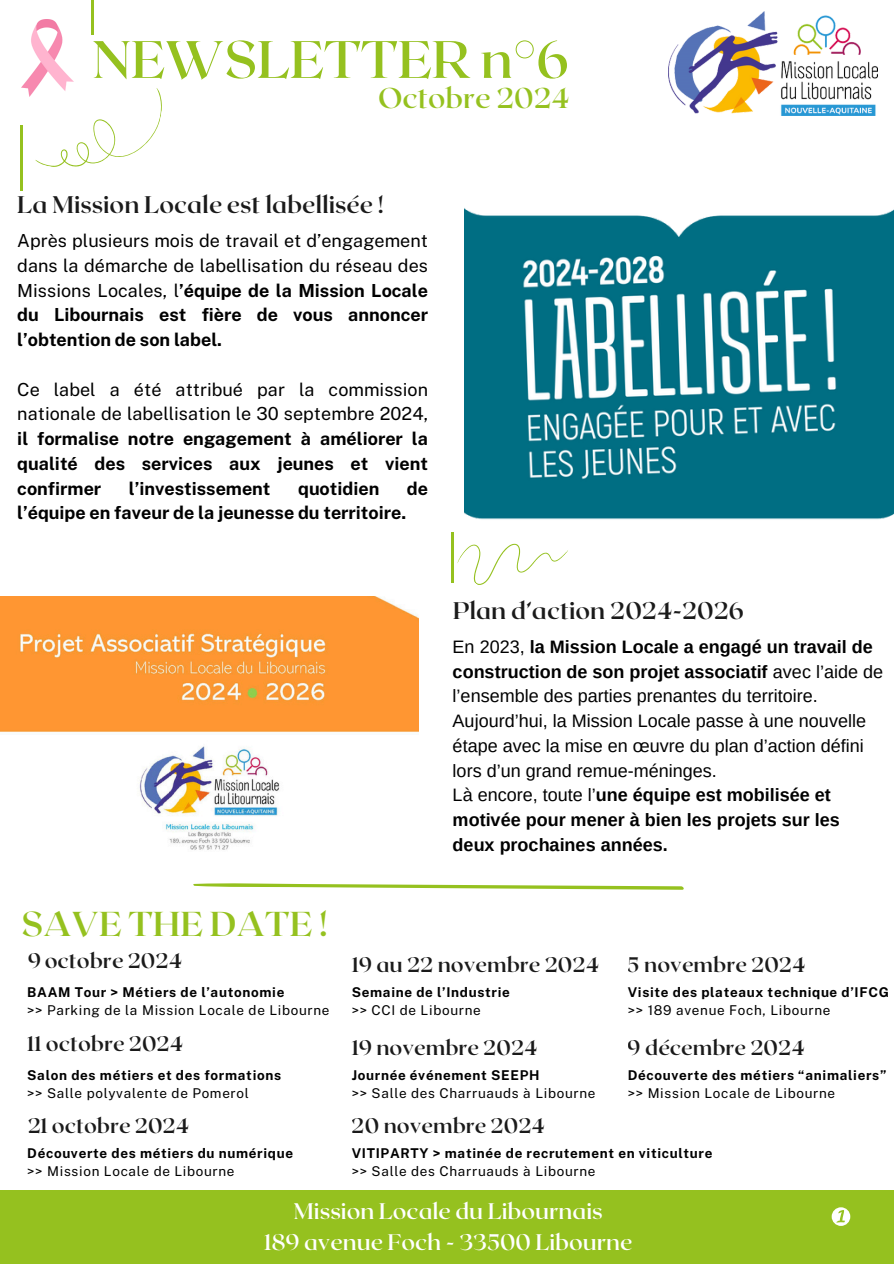
<style>
.page{position:relative;width:894px;height:1264px;background:#fff}
.page>*{position:absolute;margin:0;border:0;box-sizing:border-box;transform-origin:0 0}
.t1{font:600 52.5px "Roxborough CF";color:#95c11f}
.t2{font:700 34.5px "Roxborough CF";color:#95c11f}
.t3{font:600 28.5px "Roxborough CF";color:#95c11f}
.t4{font:700 24px "Roxborough CF";color:#000}
.t5{font:600 22.5px/30.3px "Roxborough CF";color:#fff;text-align:center}
.t6{font:700 21px "Roxborough CF";color:#000}
.t7{font:18px/24.8px "Arimo";color:#000}
.t8{font:700 18px/24.8px "Public Sans";color:#000;text-align:justify}
.t9{font:18px/24.8px "Public Sans";color:#000;text-align:justify}
.t10{font:700 13.5px "Public Sans";letter-spacing:.05em;color:#000}
.t11{font:13.5px "Public Sans";letter-spacing:.05em;color:#000}
.s1{font-weight:700}
.s2{font-weight:400}
</style>
<div class="page">
<hr style="left:451px;top:532px;width:2px;height:51px;background:#95c11f">
<hr style="left:91px;top:0;width:2px;height:34px;background:#95c11f">
<div style="left:0;top:1190px;width:893px;height:73px;background:#95c11f"></div>
<svg style="left:831px;top:1207px;width:19px;height:18px"></svg>
<svg style="left:453px;top:532px;width:115px;height:53px"></svg>
<img style="left:464px;top:208px;width:429px;height:312px">
<img style="left:0;top:596px;width:418px;height:254px">
<hr style="left:20px;top:125px;width:3px;height:65px;background:#95c11f">
<svg style="left:35px;top:81px;width:127px;height:86px"></svg>
<svg style="left:193px;top:883px;width:491px;height:6px"></svg>
<img style="left:22px;top:19px;width:51px;height:78px">
<img style="left:668px;top:12px;width:208px;height:103px">
<p class="t1" style="left:92px;top:25px;width:478px">NEWSLETTER n°6</p>
<p class="t3" style="left:378px;top:80px;width:193px">Octobre 2024</p>
<h3 class="t4" style="left:17px;top:189px;width:367px">La Mission Locale est labellisée !</h3>
<h4 class="t9" style="left:17px;top:228px;width:412px">Après plusieurs mois de travail et d’engagement dans la démarche de labellisation du réseau des Missions Locales, l<span class="s1">’équipe de la Mission Locale du Libournais est fière de vous annoncer l’obtention de son label.</span></h4>
<h6 class="t8" style="left:17px;top:376px;width:412px"><span class="s2">Ce label a été attribué par la commission nationale de labellisation le 30 septembre 2024, </span>il formalise notre engagement à améliorer la qualité des services aux jeunes et vient confirmer</h6>
<h6 class="t8" style="left:129px;top:475px;width:143px">l’investissement</h6>
<h6 class="t8" style="left:298px;top:475px;width:83px">quotidien</h6>
<h6 class="t8" style="left:407px;top:475px;width:23px">de</h6>
<h6 class="t8" style="left:17px;top:500px;width:390px">l’équipe en faveur de la jeunesse du territoire.</h6>
<h5 class="t2" style="left:22px;top:901px;width:307px">SAVE THE DATE !</h5>
<h3 class="t4" style="left:452px;top:594px;width:293px">Plan d’action 2024-2026</h3>
<h5 class="t7" style="left:452px;top:634px;width:432px">En 2023, <span class="s1">la Mission Locale a engagé un travail de construction de son projet associatif</span> avec l’aide de l’ensemble des parties prenantes du territoire.<br>Aujourd’hui, la Mission Locale passe à une nouvelle étape avec la mise en œuvre du plan d’action défini lors d’un grand remue-méninges.<br>Là encore, toute l’<span class="s1">une équipe est mobilisée et motivée pour mener à bien les projets sur les deux prochaines années.</span></h5>
<p class="t6" style="left:27px;top:946px;width:156px">9 octobre 2024</p>
<p class="t6" style="left:351px;top:951px;width:249px">19 au 22 novembre 2024</p>
<p class="t6" style="left:627px;top:951px;width:179px">5 novembre 2024</p>
<p class="t10" style="left:27px;top:984px;width:258px">BAAM Tour &gt; Métiers de l’autonomie</p>
<p class="t11" style="left:27px;top:1002px;width:303px">&gt;&gt; Parking de la Mission Locale de Libourne</p>
<p class="t10" style="left:351px;top:984px;width:159px">Semaine de l’Industrie</p>
<p class="t11" style="left:351px;top:1002px;width:130px">&gt;&gt; CCI de Libourne</p>
<p class="t10" style="left:627px;top:984px;width:262px">Visite des plateaux technique d’IFCG</p>
<h5 class="t11" style="left:627px;top:1002px;width:204px">&gt;&gt; 189 avenue Foch, Libourne</h5>
<p class="t6" style="left:27px;top:1029px;width:157px">11 octobre 2024</p>
<p class="t6" style="left:351px;top:1034px;width:187px">19 novembre 2024</p>
<p class="t6" style="left:627px;top:1034px;width:178px">9 décembre 2024</p>
<h6 class="t10" style="left:27px;top:1067px;width:255px">Salon des métiers et des formations</h6>
<p class="t11" style="left:27px;top:1085px;width:223px">&gt;&gt; Salle polyvalente de Pomerol</p>
<p class="t10" style="left:351px;top:1067px;width:189px">Journée événement SEEPH</p>
<h2 class="t11" style="left:351px;top:1085px;width:245px">&gt;&gt; Salle des Charruauds à Libourne</h2>
<h5 class="t10" style="left:627px;top:1067px;width:260px">Découverte des métiers “animaliers”</h5>
<p class="t11" style="left:627px;top:1085px;width:209px">&gt;&gt; Mission Locale de Libourne</p>
<p class="t6" style="left:27px;top:1111px;width:163px">21 octobre 2024</p>
<p class="t6" style="left:351px;top:1111px;width:195px">20 novembre 2024</p>
<h4 class="t10" style="left:27px;top:1144px;width:267px">Découverte des métiers du numérique</h4>
<h6 class="t11" style="left:27px;top:1162px;width:209px">&gt;&gt; Mission Locale de Libourne</h6>
<h5 class="t10" style="left:351px;top:1144px;width:362px">VITIPARTY &gt; matinée de recrutement en viticulture</h5>
<p class="t11" style="left:351px;top:1162px;width:245px">&gt;&gt; Salle des Charruauds à Libourne</p>
<h3 class="t5" style="left:264px;top:1194px;width:369px">Mission Locale du Libournais<br>189 avenue Foch - 33500 Libourne</h3>
</div>
